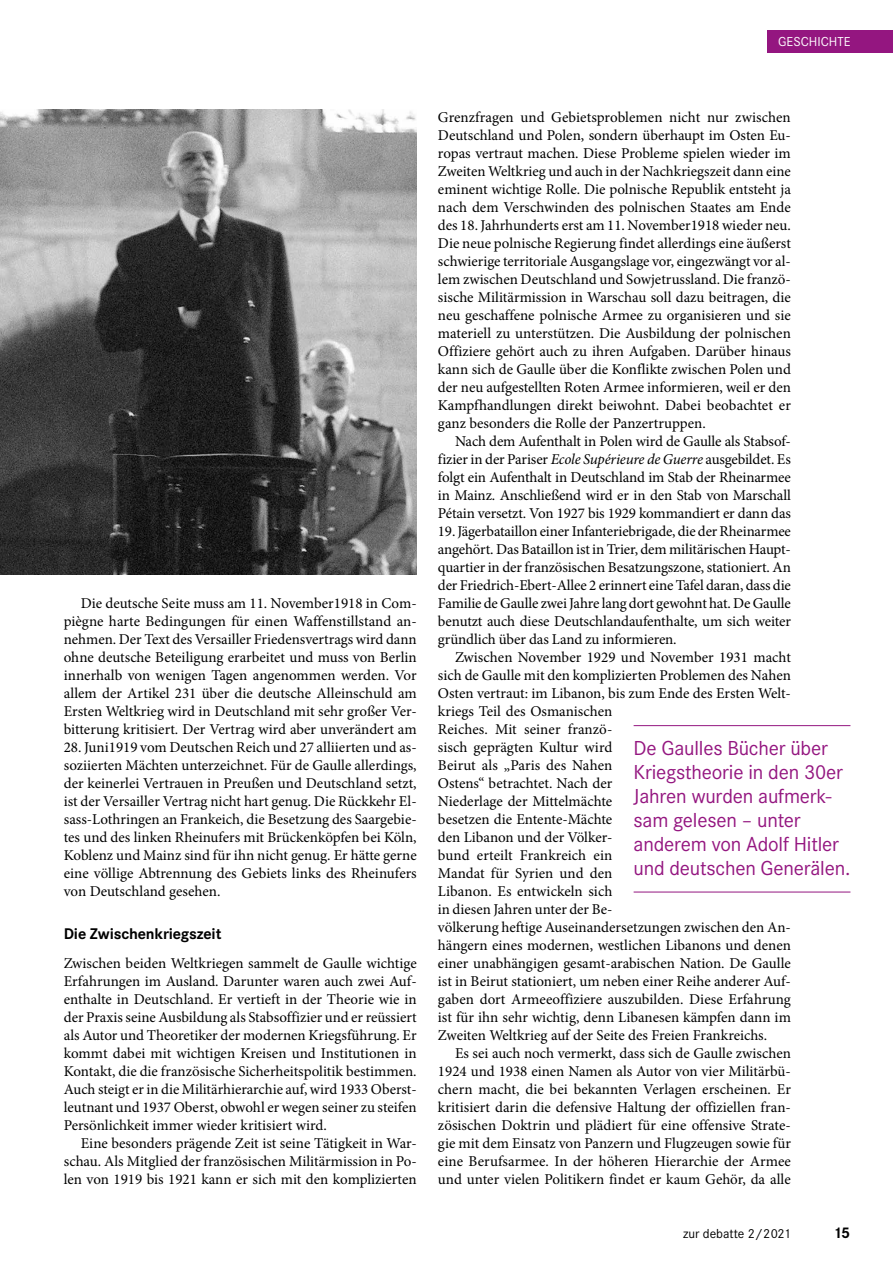
<style>
.page{position:relative;width:893px;height:1263px;background:#fff}
.page>*{position:absolute;margin:0;border:0;box-sizing:border-box;transform-origin:0 0}
.t1{font:21px/24px "Corporate S";letter-spacing:-.01em;color:#941680}
.t2{font:700 16.05px "Corporate S";letter-spacing:-.01em;color:#000}
.t3{font:15px/18px "Minion Pro";color:#000;text-align:justify}
.t4{font:13.5px "Corporate S";color:#000}
.t5{font:13.5px "Corporate S";color:#fff}
.s1{font-style:italic}
</style>
<div class="page">
<img style="left:0;top:109px;width:417px;height:465px">
<hr style="left:634px;top:725px;width:216px;height:1px;background:#941680">
<hr style="left:634px;top:891px;width:216px;height:1px;background:#941680">
<div style="left:768px;top:30px;width:125px;height:23px;background:#941680"></div>
<p class="t5" style="left:778px;top:32px;width:74px">GESCHICHTE</p>
<p class="t3" style="left:64px;top:594px;width:354px;text-indent:17px">Die deutsche Seite muss am 11. November1918 in Com&shy;piègne harte Bedingungen für einen Waffenstillstand an&shy;nehmen. Der Text des Versailler Friedensvertrags wird dann ohne deutsche Beteiligung erarbeitet und muss von Berlin innerhalb von wenigen Tagen angenommen werden. Vor allem der Artikel 231 über die deutsche Alleinschuld am Ersten Weltkrieg wird in Deutschland mit sehr großer Ver&shy;bitterung kritisiert. Der Vertrag wird aber unverändert am</p>
<p class="t3" style="left:64px;top:738px;width:354px">28. Juni1919 vom Deutschen Reich und 27 alliierten und as&shy;soziierten Mächten unterzeichnet. Für de Gaulle allerdings, der keinerlei Vertrauen in Preußen und Deutschland setzt, ist der Versailler Vertrag nicht hart genug. Die Rückkehr El&shy;sass-Lothringen an Frankeich, die Besetzung des Saargebie&shy;tes und des linken Rheinufers mit Brückenköpfen bei Köln, Koblenz und Mainz sind für ihn nicht genug. Er hätte gerne eine völlige Abtrennung des Gebiets links des Rheinufers von Deutschland gesehen.</p>
<p class="t2" style="left:64px;top:923px;width:159px">Die Zwischenkriegszeit</p>
<p class="t3" style="left:64px;top:954px;width:354px">Zwischen beiden Weltkriegen sammelt de Gaulle wichtige Erfahrungen im Ausland. Darunter waren auch zwei Auf&shy;enthalte in Deutschland. Er vertieft in der Theorie wie in der Praxis seine Ausbildung als Stabsoffizier und er reüssiert als Autor und Theoretiker der modernen Kriegsführung. Er kommt dabei mit wichtigen Kreisen und Institutionen in Kontakt, die die französische Sicherheitspolitik bestimmen.<br>Auch steigt er in die Militärhierarchie auf, wird 1933 Oberst&shy;leutnant und 1937 Oberst, obwohl er wegen seiner zu steifen Persönlichkeit immer wieder kritisiert wird.</p>
<p class="t3" style="left:64px;top:1134px;width:354px;text-indent:17px">Eine besonders prägende Zeit ist seine Tätigkeit in War&shy;schau. Als Mitglied der französischen Militärmission in Po&shy;len von 1919 bis 1921 kann er sich mit den komplizierten</p>
<p class="t3" style="left:438px;top:108px;width:354px">Grenzfragen und Gebietsproblemen nicht nur zwischen Deutschland und Polen, sondern überhaupt im Osten Eu&shy;ropas vertraut machen. Diese Probleme spielen wieder im Zweiten Weltkrieg und auch in der Nachkriegszeit dann eine eminent wichtige Rolle. Die polnische Republik entsteht ja nach dem Verschwinden des polnischen Staates am Ende des 18. Jahrhunderts erst am 11. November1918 wieder neu.<br>Die neue polnische Regierung findet allerdings eine äußerst schwierige territoriale Ausgangslage vor, eingezwängt vor al&shy;lem zwischen Deutschland und Sowjetrussland. Die franzö&shy;sische Militärmission in Warschau soll dazu beitragen, die neu geschaffene polnische Armee zu organisieren und sie materiell zu unterstützen. Die Ausbildung der polnischen Offiziere gehört auch zu ihren Aufgaben. Darüber hinaus kann sich de Gaulle über die Konflikte zwischen Polen und der neu aufgestellten Roten Armee informieren, weil er den Kampfhandlungen direkt beiwohnt. Dabei beobachtet er ganz besonders die Rolle der Panzertruppen.</p>
<p class="t3" style="left:438px;top:432px;width:354px;text-indent:17px">Nach dem Aufenthalt in Polen wird de Gaulle als Stabsof&shy;fizier in der Pariser <span class="s1">Ecole Supérieure de Guerre</span> ausgebildet. Es folgt ein Aufenthalt in Deutschland im Stab der Rheinarmee in Mainz. Anschließend wird er in den Stab von Marschall Pétain versetzt. Von 1927 bis 1929 kommandiert er dann das</p>
<p class="t3" style="left:438px;top:522px;width:354px">19. Jägerbataillon einer Infanteriebrigade, die der Rheinarmee angehört. Das Bataillon ist in Trier, dem militärischen Haupt&shy;quartier in der französischen Besatzungszone, stationiert. An der Friedrich-Ebert-Allee 2 erinnert eine Tafel daran, dass die Familie de Gaulle zwei Jahre lang dort gewohnt hat. De Gaulle benutzt auch diese Deutschlandaufenthalte, um sich weiter gründlich über das Land zu informieren.</p>
<p class="t3" style="left:438px;top:648px;width:354px;text-align:left;text-indent:17px">Zwischen November 1929 und November 1931 macht sich de Gaulle mit den komplizierten Problemen des Nahen Osten vertraut: im Libanon, bis zum Ende des Ersten Welt&shy;kriegs Teil des Osmanischen<br>Reiches. Mit seiner franzö-<br>sisch geprägten Kultur wird<br>Beirut als „Paris des Nahen<br>Ostens“ betrachtet. Nach der<br>Niederlage der Mittelmächte<br>besetzen die Entente-Mächte<br>den Libanon und der Völker-<br>bund erteilt Frankreich ein<br>Mandat für Syrien und den<br>Libanon. Es entwickeln sich<br>in diesen Jahren unter der Be-<br>völkerung heftige Auseinandersetzungen zwischen den An&shy;hängern eines modernen, westlichen Libanons und denen einer unabhängigen gesamt-arabischen Nation. De Gaulle ist in Beirut stationiert, um neben einer Reihe anderer Auf&shy;gaben dort Armeeoffiziere auszubilden. Diese Erfahrung ist für ihn sehr wichtig, denn Libanesen kämpfen dann im Zweiten Weltkrieg auf der Seite des Freien Frankreichs.</p>
<p class="t3" style="left:438px;top:1044px;width:354px;text-indent:17px">Es sei auch noch vermerkt, dass sich de Gaulle zwischen 1924 und 1938 einen Namen als Autor von vier Militärbü&shy;chern macht, die bei bekannten Verlagen erscheinen. Er kritisiert darin die defensive Haltung der offiziellen fran&shy;zösischen Doktrin und plädiert für eine offensive Strate&shy;gie mit dem Einsatz von Panzern und Flugzeugen sowie für eine Berufsarmee. In der höheren Hierarchie der Armee und unter vielen Politikern findet er kaum Gehör, da alle</p>
<h1 class="t1" style="left:634px;top:735px;width:218px">De Gaulles Bücher über<br>Kriegstheorie in den 30er<br>Jahren wurden aufmerk&shy;sam gelesen – unter anderem von Adolf Hitler und deutschen Generälen.</h1>
<p class="t4" style="left:683px;top:1224px;width:109px">zur debatte 2/2021</p>
<p class="t2" style="left:833px;top:1221px;width:19px">15</p>
</div>
